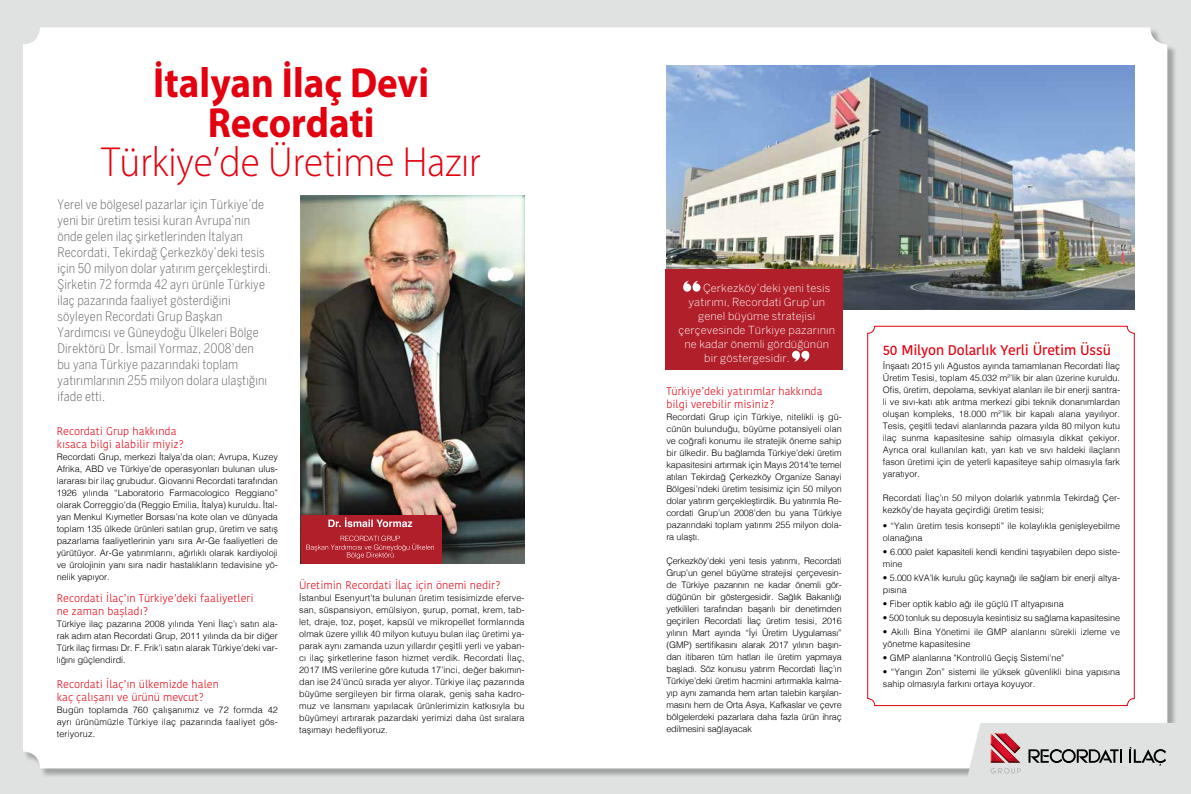
<style>
.page{position:relative;width:1191px;height:794px;background:#e0e1e1}
.page>*{position:absolute;margin:0;border:0;box-sizing:border-box;transform-origin:0 0}
.t1{font:700 42.3px/39.3px "Myriad Pro";color:#e3000f;text-align:center;scale:.92 1}
.t2{font:300 42.3px "Myriad Pro";color:#e3000f;scale:.92 1}
.t3{font:500 14px "Kohinoor Bangla";letter-spacing:-.01em;color:#e3000f}
.t4{font:300 13px/16px "Benton Sans Cond";letter-spacing:.01em;color:#636362}
.t5{font:300 11px/13px "Kohinoor Bangla";color:#e3000f}
.t6{font:300 11px "Benton Sans";letter-spacing:.01em;color:#fff}
.t7{font:300 9px/12px "Helvetica";color:#000;text-align:justify}
.t8{font:300 9px/12px "Helvetica";letter-spacing:-.02em;color:#000}
</style>
<div class="page">
<div style="left:23px;top:27px;width:1144px;height:741px;background:#fff"></div>
<img style="left:301px;top:196px;width:223px;height:367px">
<div style="left:301px;top:515px;width:140px;height:48px;background:#b11f2b"></div>
<svg style="left:306px;top:535px;width:128px;height:24px"></svg>
<svg style="left:328px;top:517px;width:84px;height:10px"></svg>
<img style="left:666px;top:66px;width:468px;height:243px">
<div style="left:867px;top:326px;width:267px;height:380px;border:1px solid #e3000f;border-radius:7px"></div>
<svg style="left:963px;top:723px;width:204px;height:53px"></svg>
<div style="left:665px;top:269px;width:178px;height:101px;background:#b11f2b"></div>
<svg style="left:683px;top:281px;width:17px;height:11px"></svg>
<svg style="left:792px;top:351px;width:17px;height:11px"></svg>
<h1 class="t1" style="left:153px;top:62px;width:301px">İtalyan İlaç Devi<br>Recordati</h1>
<h1 class="t2" style="left:101px;top:139px;width:414px">Türkiye’de Üretime Hazır</h1>
<p class="t4" style="left:57px;top:196px;width:215px">Yerel ve bölgesel pazarlar için Türkiye’de yeni bir üretim tesisi kuran Avrupa’nın önde gelen ilaç şirketlerinden İtalyan Recordati, Tekirdağ Çerkezköy’deki tesis için 50 milyon dolar yatırım gerçekleştirdi.<br>Şirketin 72 formda 42 ayrı ürünle Türkiye ilaç pazarında faaliyet gösterdiğini söyleyen Recordati Grup Başkan Yardımcısı ve Güneydoğu Ülkeleri Bölge Direktörü Dr. İsmail Yormaz, 2008’den<br>bu yana Türkiye pazarındaki toplam yatırımlarının 255 milyon dolara ulaştığını ifade etti.</p>
<p class="t5" style="left:57px;top:425px;width:128px">Recordati Grup hakkında kısaca bilgi alabilir miyiz?</p>
<p class="t7" style="left:57px;top:450px;width:223px">Recordati Grup, merkezi İtalya’da olan; Avrupa, Kuzey Afrika, ABD ve Türkiye’de operasyonları bulunan ulus&shy;lararası bir ilaç grubudur. Giovanni Recordati tarafından 1926 yılında “Laboratorio Farmacologico Reggiano” olarak Correggio’da (Reggio Emilia, İtalya) kuruldu. İtal&shy;yan Menkul Kıymetler Borsası’na kote olan ve dünyada toplam 135 ülkede ürünleri satılan grup, üretim ve satış pazarlama faaliyetlerinin yanı sıra Ar-Ge faaliyetleri de yürütüyor. Ar-Ge yatırımlarını, ağırlıklı olarak kardiyoloji ve ürolojinin yanı sıra nadir hastalıkların tedavisine yö&shy;nelik yapıyor.</p>
<p class="t5" style="left:57px;top:592px;width:198px">Recordati İlaç’ın Türkiye’deki faaliyetleri ne zaman başladı?</p>
<p class="t7" style="left:57px;top:617px;width:223px">Türkiye ilaç pazarına 2008 yılında Yeni İlaç’ı satın ala&shy;rak adım atan Recordati Grup, 2011 yılında da bir diğer Türk ilaç firması Dr. F. Frik’i satın alarak Türkiye’deki var&shy;lığını güçlendirdi.</p>
<p class="t5" style="left:57px;top:678px;width:164px">Recordati İlaç’ın ülkemizde halen kaç çalışanı ve ürünü mevcut?</p>
<p class="t7" style="left:57px;top:703px;width:223px">Bugün toplamda 760 çalışanımız ve 72 formda 42 ayrı ürünümüzle Türkiye ilaç pazarında faaliyet gös&shy;teriyoruz.</p>
<p class="t5" style="left:299px;top:579px;width:203px">Üretimin Recordati İlaç için önemi nedir?</p>
<p class="t7" style="left:299px;top:591px;width:227px">İstanbul Esenyurt’ta bulunan üretim tesisimizde eferve&shy;san, süspansiyon, emülsiyon, şurup, pomat, krem, tab&shy;let, draje, toz, poşet, kapsül ve mikropellet formlarında olmak üzere yıllık 40 milyon kutuyu bulan ilaç üretimi ya&shy;parak aynı zamanda uzun yıllardır çeşitli yerli ve yaban&shy;cı ilaç şirketlerine fason hizmet verdik. Recordati İlaç, 2017 IMS verilerine göre kutuda 17’inci, değer bakımın&shy;dan ise 24’üncü sırada yer alıyor. Türkiye ilaç pazarında büyüme sergileyen bir firma olarak, geniş saha kadro&shy;muz ve lansmanı yapılacak ürünlerimizin katkısıyla bu büyümeyi artırarak pazardaki yerimizi daha üst sıralara taşımayı hedefliyoruz.</p>
<p class="t6" style="left:703px;top:281px;width:129px">Çerkezköy’deki yeni tesis</p>
<p class="t6" style="left:688px;top:295px;width:138px">yatırımı, Recordati Grup’un</p>
<p class="t6" style="left:698px;top:309px;width:119px">genel büyüme stratejisi</p>
<p class="t6" style="left:678px;top:323px;width:158px">çerçevesinde Türkiye pazarının</p>
<p class="t6" style="left:684px;top:337px;width:146px">ne kadar önemli gördüğünün</p>
<p class="t6" style="left:704px;top:351px;width:87px">bir göstergesidir.</p>
<p class="t5" style="left:666px;top:384px;width:158px">Türkiye’deki yatırımlar hakkında bilgi verebilir misiniz?</p>
<p class="t7" style="left:666px;top:410px;width:177px">Recordati Grup için Türkiye, nitelikli iş gü&shy;cünün bulunduğu, büyüme potansiyeli olan ve coğrafi konumu ile stratejik öneme sahip bir ülkedir. Bu bağlamda Türkiye’deki üretim kapasitesini artırmak için Mayıs 2014’te temel atılan Tekirdağ Çerkezköy Organize Sanayi Bölgesi’ndeki üretim tesisimiz için 50 milyon dolar yatırım gerçekleştirdik. Bu yatırımla Re&shy;cordati Grup’un 2008’den bu yana Türkiye pazarındaki toplam yatırımı 255 milyon dola&shy;ra ulaştı.</p>
<p class="t7" style="left:666px;top:554px;width:177px">Çerkezköy’deki yeni tesis yatırımı, Recordati Grup’un genel büyüme stratejisi çerçevesin&shy;de Türkiye pazarının ne kadar önemli gör&shy;düğünün bir göstergesidir. Sağlık Bakanlığı yetkilileri tarafından başarılı bir denetimden geçirilen Recordati İlaç üretim tesisi, 2016 yılının Mart ayında “İyi Üretim Uygulaması” (GMP) sertifikasını alarak 2017 yılının başın&shy;dan itibaren tüm hatları ile üretim yapmaya başladı. Söz konusu yatırım Recordati İlaç’ın Türkiye’deki üretim hacmini artırmakla kalma&shy;yıp aynı zamanda hem artan talebin karşılan&shy;masını hem de Orta Asya, Kafkaslar ve çevre bölgelerdeki pazarlara daha fazla ürün ihraç edilmesini sağlayacak</p>
<h2 class="t3" style="left:883px;top:339px;width:230px">50 Milyon Dolarlık Yerli Üretim Üssü</h2>
<p class="t7" style="left:883px;top:359px;width:239px">İnşaatı 2015 yılı Ağustos ayında tamamlanan Recordati İlaç Üretim Tesisi, toplam 45.032 m<sup>2</sup>’lik bir alan üzerine kuruldu.<br>Ofis, üretim, depolama, sevkiyat alanları ile bir enerji santra&shy;li ve sıvı-katı atık arıtma merkezi gibi teknik donanımlardan oluşan kompleks, 18.000 m<sup>2</sup>’lik bir kapalı alana yayılıyor.<br>Tesis, çeşitli tedavi alanlarında pazara yılda 80 milyon kutu ilaç sunma kapasitesine sahip olmasıyla dikkat çekiyor.<br>Ayrıca oral kullanılan katı, yarı katı ve sıvı haldeki ilaçların fason üretimi için de yeterli kapasiteye sahip olmasıyla fark yaratıyor.</p>
<p class="t7" style="left:883px;top:491px;width:239px">Recordati İlaç’ın 50 milyon dolarlık yatırımla Tekirdağ Çer&shy;kezköy’de hayata geçirdiği üretim tesisi;</p>
<p class="t7" style="left:883px;top:519px;width:239px">• “Yalın üretim tesis konsepti” ile kolaylıkla genişleyebilme olanağına</p>
<p class="t8" style="left:883px;top:545px;width:239px">• 6.000 palet kapasiteli kendi kendini taşıyabilen depo siste&shy;mine</p>
<p class="t8" style="left:883px;top:571px;width:239px">• 5.000 kVA’lık kurulu güç kaynağı ile sağlam bir enerji altya&shy;pısına</p>
<p class="t7" style="left:883px;top:597px;width:183px">• Fiber optik kablo ağı ile güçlü IT altyapısına</p>
<p class="t7" style="left:883px;top:611px;width:239px">• 500 tonluk su deposuyla kesintisiz su sağlama kapasitesine</p>
<p class="t7" style="left:883px;top:625px;width:239px">• Akıllı Bina Yönetimi ile GMP alanlarını sürekli izleme ve yönetme kapasitesine</p>
<p class="t7" style="left:883px;top:651px;width:183px">• GMP alanlarına "Kontrollü Geçiş Sistemi'ne"</p>
<p class="t7" style="left:883px;top:665px;width:239px">• “Yangın Zon” sistemi ile yüksek güvenlikli bina yapısına sahip olmasıyla farkını ortaya koyuyor.</p>
</div>
